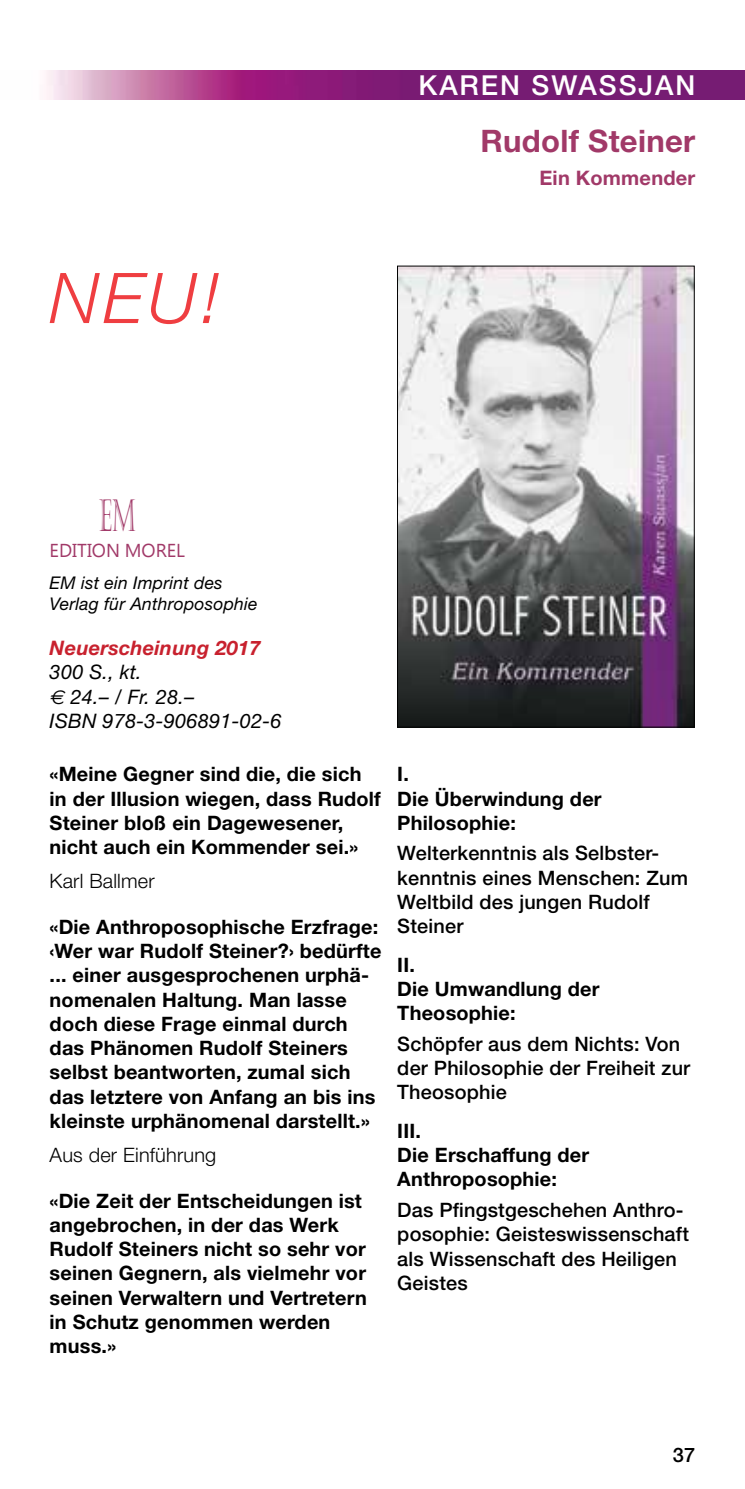
<style>
.page{position:relative;width:745px;height:1489px;background:#fff}
.page>*{position:absolute;margin:0;border:0;box-sizing:border-box;transform-origin:0 0}
.t1{font:italic 300 70px "Helvetica Neue";color:#ef3e41}
.t2{font:44.75px "Castellar";color:#a13968;scale:.5 1}
.t3{font:700 31px "Helvetica Neue";letter-spacing:.01em;color:#a13968}
.t4{font:500 27.5px "Helvetica Neue";letter-spacing:.07em;color:#fff}
.t5{font:italic 20px/24.5px "Helvetica Neue";letter-spacing:.01em;color:#000}
.t6{font:italic 700 20px "Helvetica Neue";letter-spacing:.01em;color:#c8212e}
.t7{font:700 20px "Helvetica Neue";letter-spacing:.01em;color:#a13968}
.t8{font:500 20px "Helvetica Neue";color:#000}
.t9{font:700 19.75px/24.2px "Helvetica Neue";letter-spacing:.01em;color:#000}
.t10{font:500 19.75px/24.2px "Helvetica Neue";letter-spacing:.01em;color:#000}
.t11{font:300 19.75px "Helvetica Neue";letter-spacing:.01em;color:#000}
.t12{font:18.75px "Myanmar Text";color:#a13968}
.t13{font:italic 17.5px/21.2px "Helvetica Neue";letter-spacing:.01em;color:#000}
.s1{font-family:"Euro Sans"}
</style>
<div class="page">
<img style="left:46px;top:71px;width:698px;height:28px">
<img style="left:399px;top:268px;width:293px;height:457px">
<div style="left:397px;top:266px;width:297px;height:461px;border:1px solid #000"></div>
<h1 class="t1" style="left:50px;top:256px;width:172px">NEU!</h1>
<h3 class="t4" style="left:418px;top:69px;width:278px">KAREN SWASSJAN</h3>
<h3 class="t3" style="left:480px;top:122px;width:216px">Rudolf Steiner</h3>
<p class="t7" style="left:539px;top:165px;width:157px">Ein Kommender</p>
<h2 class="t2" style="left:99px;top:490px;width:74px">EM</h2>
<p class="t12" style="left:50px;top:539px;width:137px">EDITION MOREL</p>
<p class="t13" style="left:50px;top:571px;width:209px">EM ist ein Imprint des<br>Verlag für Anthroposophie</p>
<p class="t6" style="left:50px;top:635px;width:212px">Neuerscheinung 2017</p>
<p class="t5" style="left:50px;top:659px;width:233px">300 S., kt.<br><span class="s1">€</span> 24.– / Fr. 28.–<br>ISBN 978-3-906891-02-6</p>
<p class="t9" style="left:50px;top:761px;width:332px">«Meine Gegner sind die, die sich in der Illusion wiegen, dass Rudolf<br>Steiner bloß ein Dagewesener, nicht auch ein Kommender sei.»</p>
<p class="t11" style="left:50px;top:869px;width:106px">Karl Ballmer</p>
<p class="t9" style="left:50px;top:914px;width:333px">«Die Anthroposophische Erzfrage: ‹Wer war Rudolf Steiner?› bedürfte ... einer ausgesprochenen urphä&shy;nomenalen Haltung. Man lasse doch diese Frage einmal durch das Phänomen Rudolf Steiners selbst beantworten, zumal sich das letztere von Anfang an bis ins kleinste urphänomenal darstellt.»</p>
<p class="t11" style="left:50px;top:1142px;width:168px">Aus der Einführung</p>
<p class="t9" style="left:50px;top:1187px;width:318px">«Die Zeit der Entscheidungen ist angebrochen, in der das Werk<br>Rudolf Steiners nicht so sehr vor seinen Gegnern, als vielmehr vor seinen Verwaltern und Vertretern in Schutz genommen werden muss.»</p>
<p class="t9" style="left:397px;top:761px;width:206px">I.<br>Die Überwindung der<br>Philosophie:</p>
<p class="t10" style="left:397px;top:841px;width:292px">Welterkenntnis als Selbster&shy;kenntnis eines Menschen: Zum<br>Weltbild des jungen Rudolf<br>Steiner</p>
<p class="t9" style="left:397px;top:952px;width:204px">II.<br>Die Umwandlung der<br>Theosophie:</p>
<p class="t10" style="left:397px;top:1031px;width:294px">Schöpfer aus dem Nichts: Von der Philosophie der Freiheit zur<br>Theosophie</p>
<p class="t9" style="left:397px;top:1118px;width:193px">III.<br>Die Erschaffung der<br>Anthroposophie:</p>
<p class="t10" style="left:397px;top:1197px;width:293px">Das Pfingstgeschehen Anthro&shy;posophie: Geisteswissenschaft als Wissenschaft des Heiligen<br>Geistes</p>
<p class="t8" style="left:672px;top:1442px;width:24px">37</p>
</div>
